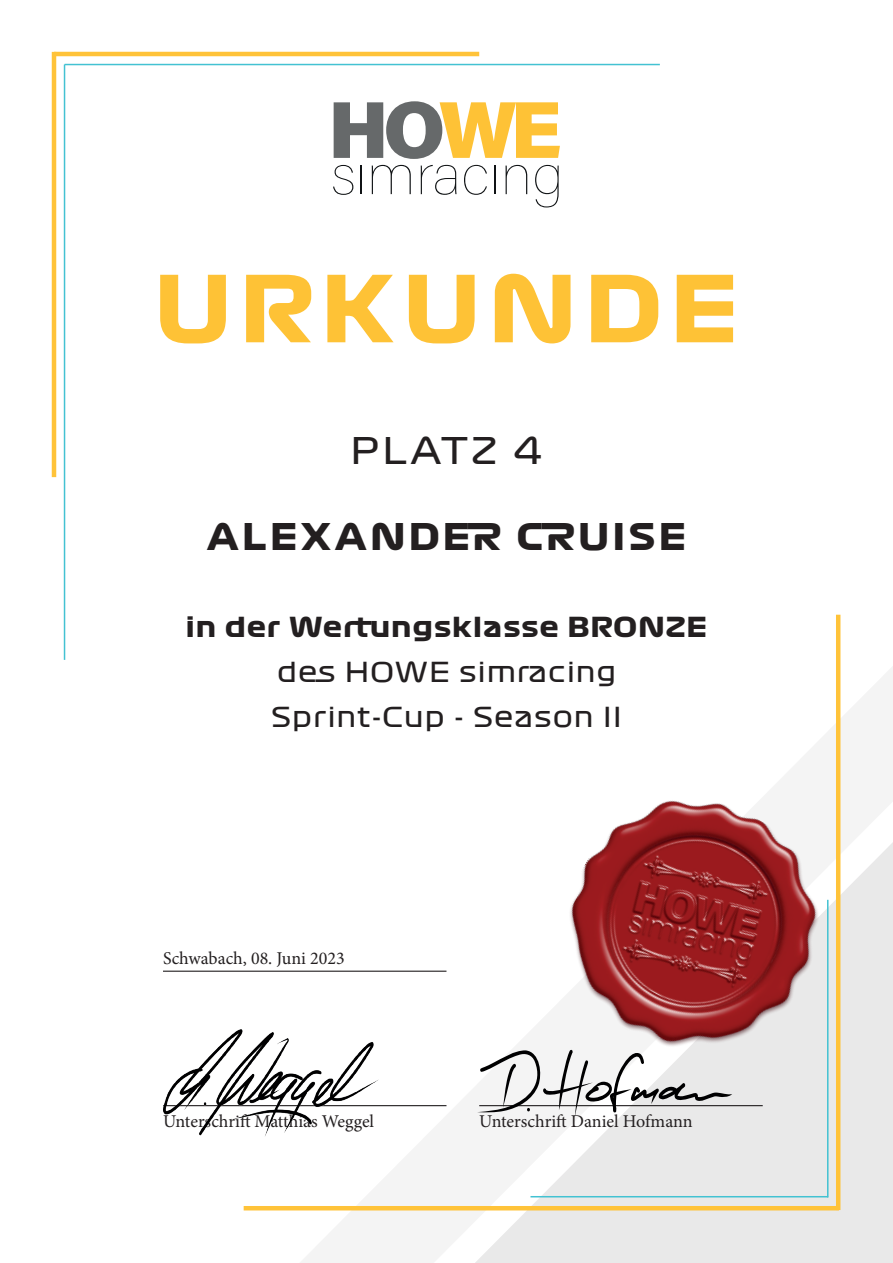
<style>
.page{position:relative;width:893px;height:1263px;background:#fff}
.page>*{position:absolute;margin:0;border:0;box-sizing:border-box;transform-origin:0 0}
.t1{font:90px "Formula 1 Display Bold";letter-spacing:.1em;color:#fec236}
.t2{font:36px "Formula 1 Display Bold";letter-spacing:.1em;color:#231f20}
.t3{font:36px "Formula 1 Display Regular";letter-spacing:.1em;color:#231f20}
.t4{font:27px/45px "Formula 1 Display Regular";letter-spacing:.05em;color:#231f20}
.t5{font:27px "Formula 1 Display Bold";letter-spacing:.05em;color:#231f20}
.t6{font:18px "Minion Pro";color:#231f20}
</style>
<div class="page">
<svg style="left:285px;top:665px;width:608px;height:598px"></svg>
<svg style="left:383px;top:842px;width:510px;height:421px"></svg>
<hr style="left:52px;top:52px;width:4px;height:425px;background:#ffc339">
<hr style="left:54px;top:52px;width:425px;height:4px;background:#ffc339">
<hr style="left:836px;top:615px;width:4px;height:595px;background:#ffc339">
<hr style="left:244px;top:1206px;width:595px;height:4px;background:#ffc339">
<hr style="left:64px;top:65px;width:1px;height:595px;background:#43c2d2">
<hr style="left:65px;top:64px;width:595px;height:1px;background:#43c2d2">
<hr style="left:827px;top:900px;width:1px;height:297px;background:#43c2d2">
<hr style="left:530px;top:1196px;width:298px;height:1px;background:#43c2d2">
<svg style="left:334px;top:101px;width:226px;height:58px"></svg>
<svg style="left:333px;top:165px;width:20px;height:30px"></svg>
<svg style="left:361px;top:166px;width:1px;height:28px"></svg>
<svg style="left:372px;top:165px;width:39px;height:29px"></svg>
<svg style="left:421px;top:165px;width:35px;height:30px"></svg>
<svg style="left:464px;top:165px;width:23px;height:30px"></svg>
<svg style="left:495px;top:166px;width:1px;height:28px"></svg>
<svg style="left:506px;top:165px;width:21px;height:29px"></svg>
<svg style="left:535px;top:165px;width:24px;height:42px"></svg>
<img style="left:525px;top:757px;width:337px;height:336px">
<hr style="left:163px;top:1105px;width:283px;height:1px;background:#231f20">
<hr style="left:163px;top:971px;width:283px;height:1px;background:#231f20">
<hr style="left:479px;top:1105px;width:284px;height:1px;background:#231f20">
<img style="left:163px;top:1029px;width:216px;height:108px">
<svg style="left:477px;top:1048px;width:255px;height:70px"></svg>
<h1 class="t1" style="left:155px;top:251px;width:585px">URKUNDE</h1>
<h2 class="t3" style="left:351px;top:427px;width:193px">PLATZ 4</h2>
<h2 class="t2" style="left:207px;top:514px;width:481px">ALEXANDER CRUISE</h2>
<h3 class="t5" style="left:186px;top:610px;width:523px">in der Wertungsklasse BRONZE</h3>
<h3 class="t4" style="left:271px;top:649px;width:352px">des HOWE simracing<br>Sprint-Cup - Season II</h3>
<p class="t6" style="left:163px;top:946px;width:183px">Schwabach, 08. Juni 2023</p>
<p class="t6" style="left:163px;top:1109px;width:213px">Unterschrift Matthias Weggel</p>
<p class="t6" style="left:479px;top:1109px;width:215px">Unterschrift Daniel Hofmann</p>
</div>
